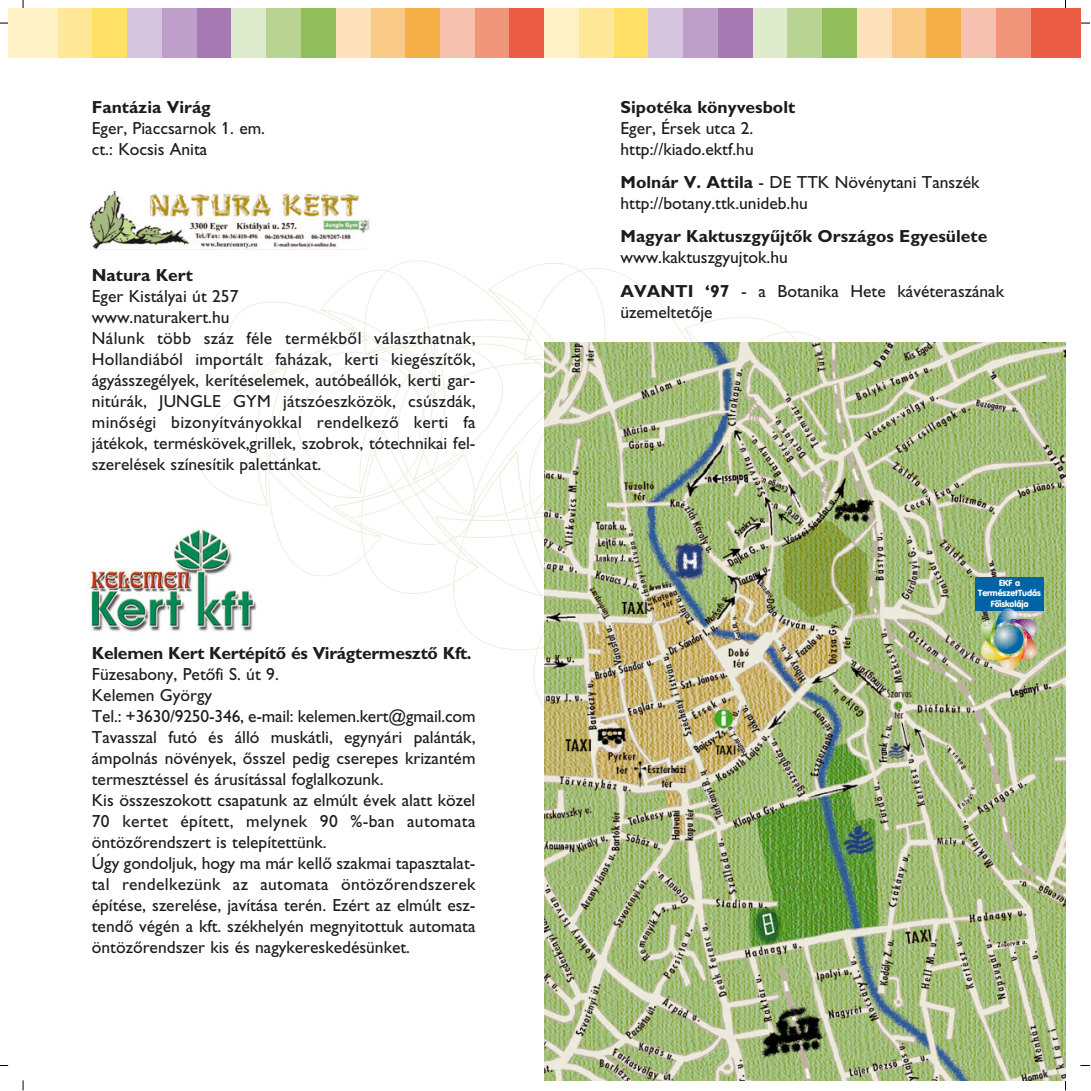
<style>
.page{position:relative;width:1091px;height:1091px;background:#fff}
.page>*{position:absolute;margin:0;border:0;box-sizing:border-box;transform-origin:0 0}
.t1{font:17.5px/21px "Gill Sans H Regular";color:#1b1c20}
.t2{font:17.5px "Gill Sans H Bold";color:#1b1c20}
.t3{font:8.75px/10.5px "VAG Rounded H Black";color:#fff;text-align:center}
.s1{font-family:"Gill Sans H Bold"}
</style>
<div class="page">
<img style="left:198px;top:261px;width:867px;height:447px">
<div style="left:8px;top:8px;width:50px;height:50px;background:#fff2c6"></div>
<div style="left:58px;top:8px;width:35px;height:50px;background:#ffe999"></div>
<div style="left:93px;top:8px;width:34px;height:50px;background:#ffe067"></div>
<div style="left:127px;top:8px;width:35px;height:50px;background:#d6c5df"></div>
<div style="left:162px;top:8px;width:35px;height:50px;background:#bd9fca"></div>
<div style="left:197px;top:8px;width:34px;height:50px;background:#a77ab4"></div>
<div style="left:231px;top:8px;width:35px;height:50px;background:#deebcc"></div>
<div style="left:370px;top:8px;width:35px;height:50px;background:#facb86"></div>
<div style="left:405px;top:8px;width:35px;height:50px;background:#f6b048"></div>
<div style="left:440px;top:8px;width:34px;height:50px;background:#f6c2af"></div>
<div style="left:474px;top:8px;width:35px;height:50px;background:#f0947a"></div>
<div style="left:509px;top:8px;width:35px;height:50px;background:#ea5c44"></div>
<div style="left:266px;top:8px;width:35px;height:50px;background:#b9d492"></div>
<div style="left:301px;top:8px;width:35px;height:50px;background:#92bd5b"></div>
<div style="left:336px;top:8px;width:34px;height:50px;background:#fce1ba"></div>
<div style="left:544px;top:8px;width:35px;height:50px;background:#fff2c6"></div>
<div style="left:579px;top:8px;width:34px;height:50px;background:#ffe999"></div>
<div style="left:613px;top:8px;width:35px;height:50px;background:#ffe067"></div>
<div style="left:648px;top:8px;width:35px;height:50px;background:#d6c5df"></div>
<div style="left:683px;top:8px;width:35px;height:50px;background:#bd9fca"></div>
<div style="left:718px;top:8px;width:34px;height:50px;background:#a77ab4"></div>
<div style="left:752px;top:8px;width:35px;height:50px;background:#deebcc"></div>
<div style="left:891px;top:8px;width:35px;height:50px;background:#facb86"></div>
<div style="left:926px;top:8px;width:35px;height:50px;background:#f6b048"></div>
<div style="left:961px;top:8px;width:34px;height:50px;background:#f6c2af"></div>
<div style="left:995px;top:8px;width:35px;height:50px;background:#f0947a"></div>
<div style="left:1030px;top:8px;width:50px;height:50px;background:#ea5c44"></div>
<div style="left:787px;top:8px;width:35px;height:50px;background:#b9d492"></div>
<div style="left:822px;top:8px;width:34px;height:50px;background:#92bd5b"></div>
<div style="left:856px;top:8px;width:35px;height:50px;background:#fce1ba"></div>
<img style="left:90px;top:527px;width:172px;height:108px">
<img style="left:91px;top:191px;width:279px;height:59px">
<img style="left:544px;top:343px;width:521px;height:737px">
<div style="left:975px;top:577px;width:68px;height:33px;background:#0063a6"></div>
<img style="left:979px;top:608px;width:60px;height:62px">
<p class="t2" style="left:92px;top:100px;width:120px">Fantázia Virág</p>
<p class="t1" style="left:92px;top:119px;width:175px">Eger, Piaccsarnok 1. em. ct.: Kocsis Anita</p>
<p class="t2" style="left:92px;top:268px;width:103px">Natura Kert</p>
<p class="t1" style="left:92px;top:287px;width:385px">Eger Kistályai út 257<br>www.naturakert.hu<br>Nálunk több száz féle termékbôl választhatnak, Hollandiából importált faházak, kerti kiegészítôk, ágyásszegélyek, kerítéselemek, autóbeállók, kerti gar&shy;nitúrák, JUNGLE GYM játszóeszközök, csúszdák, minôségi bizonyítványokkal rendelkezô kerti fa játékok, terméskövek,grillek, szobrok, tótechnikai fel&shy;szerelések színesítik palettánkat.</p>
<p class="t2" style="left:92px;top:646px;width:381px">Kelemen Kert Kertépítô és Virágtermesztô Kft.</p>
<p class="t1" style="left:92px;top:665px;width:385px">Füzesabony, Petôfi S. út 9.<br>Kelemen György<br>Tel.: +3630/9250-346, e-mail: kelemen.kert@gmail.com Tavasszal futó és álló muskátli, egynyári palánták, ámpolnás növények, ôsszel pedig cserepes krizantém termesztéssel és árusítással foglalkozunk.<br>Kis összeszokott csapatunk az elmúlt évek alatt közel 70 kertet épített, melynek 90 %-ban automata öntözôrendszert is telepítettünk.<br>Úgy gondoljuk, hogy ma már kellô szakmai tapasztalat&shy;tal rendelkezünk az automata öntözôrendszerek építése, szerelése, javítása terén. Ezért az elmúlt esz&shy;tendô végén a kft. székhelyén megnyitottuk automata öntözôrendszer kis és nagykereskedésünket.</p>
<p class="t2" style="left:620px;top:100px;width:176px">Sipotéka könyvesbolt</p>
<p class="t1" style="left:620px;top:119px;width:135px">Eger, Érsek utca 2. http://kiado.ektf.hu</p>
<p class="t1" style="left:620px;top:173px;width:360px"><span class="s1">Molnár V. Attila</span> - DE TTK Növénytani Tanszék http://botany.ttk.unideb.hu</p>
<p class="t2" style="left:620px;top:230px;width:368px">Magyar Kaktuszgyûjtôk Országos Egyesülete</p>
<p class="t1" style="left:620px;top:242px;width:385px;line-height:33.2px">www.kaktuszgyujtok.hu<br><span class="s1">AVANTI ‘97</span> - a Botanika Hete kávéteraszának</p>
<p class="t1" style="left:620px;top:303px;width:94px">üzemeltetôje</p>
<p class="t3" style="left:978px;top:578px;width:64px">EKF a<br>TermészetTudás<br>Fôiskolája</p>
</div>
